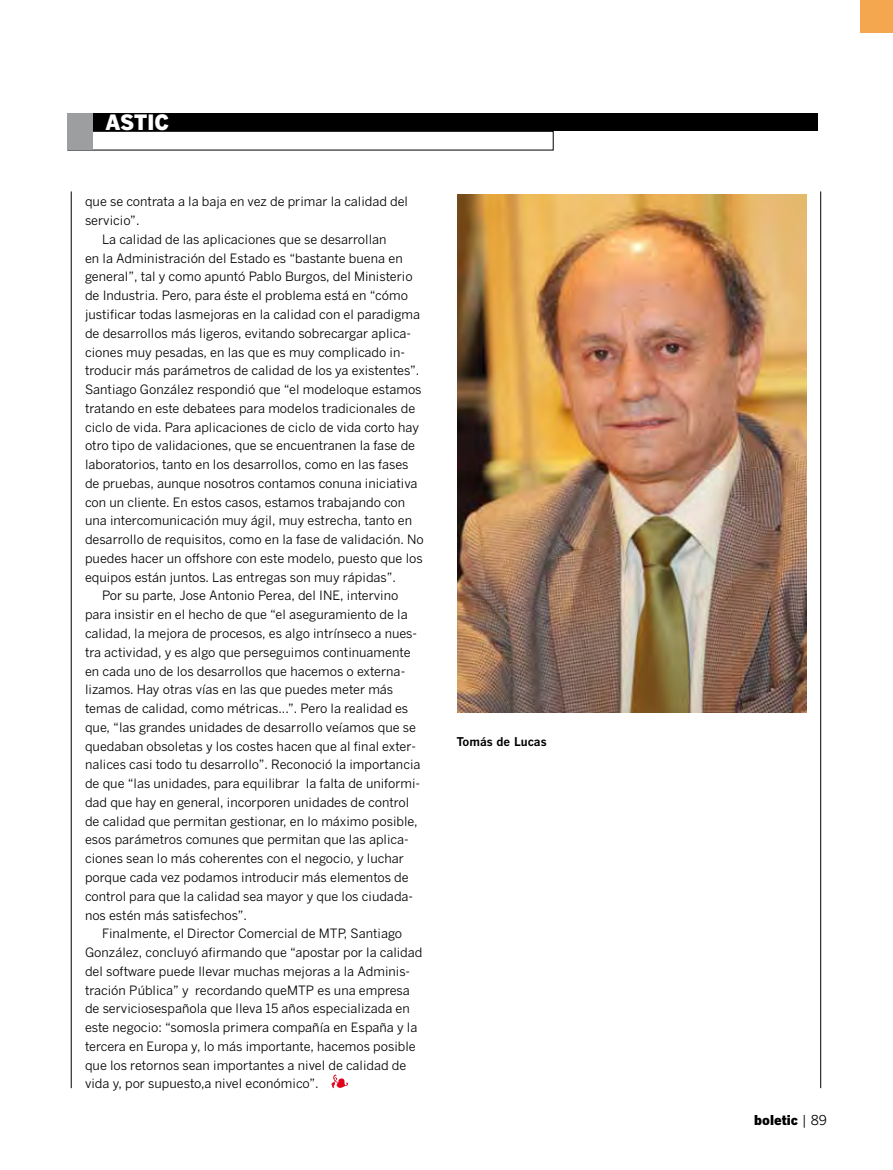
<style>
.page{position:relative;width:893px;height:1170px;background:#fff}
.page>*{position:absolute;margin:0;border:0;box-sizing:border-box;transform-origin:0 0}
.t1{font:900 21px "Benton Gothic";color:#fff}
.t2{font:900 13.5px "Benton Gothic";color:#000}
.t3{font:12.75px "Benton Gothic";color:#000}
.t4{font:700 12px "Benton Gothic";color:#000}
.s1{font-weight:400}
</style>
<div class="page">
<hr style="left:71px;top:191px;width:1px;height:897px;background:#000">
<hr style="left:820px;top:191px;width:1px;height:897px;background:#000">
<div style="left:68px;top:131px;width:485px;height:19px;border:1px solid #000"></div>
<div style="left:67px;top:113px;width:750px;height:18px;background:#000"></div>
<div style="left:67px;top:113px;width:26px;height:37px;background:#9c9e9f"></div>
<div style="left:860px;top:0;width:33px;height:33px;background:#f5a74f"></div>
<svg style="left:331px;top:1074px;width:17px;height:14px"></svg>
<img style="left:458px;top:195px;width:348px;height:517px">
<h1 class="t1" style="left:105px;top:109px;width:54px">ASTIC</h1>
<p class="t3" style="left:85px;top:194px;width:325px">que se contrata a la baja en vez de primar la calidad del</p>
<p class="t3" style="left:85px;top:213px;width:56px">servicio”.</p>
<p class="t3" style="left:102px;top:232px;width:286px">La calidad de las aplicaciones que se desarrollan</p>
<p class="t3" style="left:85px;top:250px;width:319px">en la Administración del Estado es “bastante buena en</p>
<p class="t3" style="left:85px;top:269px;width:329px">general”, tal y como apuntó Pablo Burgos, del Ministerio</p>
<p class="t3" style="left:85px;top:288px;width:325px">de Industria. Pero, para éste el problema está en “cómo</p>
<p class="t3" style="left:85px;top:307px;width:337px">justificar todas lasmejoras en la calidad con el paradigma</p>
<p class="t3" style="left:85px;top:325px;width:328px">de desarrollos más ligeros, evitando sobrecargar aplica-</p>
<p class="t3" style="left:85px;top:344px;width:321px">ciones muy pesadas, en las que es muy complicado in-</p>
<p class="t3" style="left:85px;top:363px;width:336px">troducir más parámetros de calidad de los ya existentes”.</p>
<p class="t3" style="left:85px;top:382px;width:338px">Santiago González respondió que “el modeloque estamos</p>
<p class="t3" style="left:85px;top:400px;width:332px">tratando en este debatees para modelos tradicionales de</p>
<p class="t3" style="left:85px;top:419px;width:335px">ciclo de vida. Para aplicaciones de ciclo de vida corto hay</p>
<p class="t3" style="left:85px;top:438px;width:332px">otro tipo de validaciones, que se encuentranen la fase de</p>
<p class="t3" style="left:85px;top:457px;width:325px">laboratorios, tanto en los desarrollos, como en las fases</p>
<p class="t3" style="left:85px;top:475px;width:334px">de pruebas, aunque nosotros contamos conuna iniciativa</p>
<p class="t3" style="left:85px;top:494px;width:322px">con un cliente. En estos casos, estamos trabajando con</p>
<p class="t3" style="left:85px;top:513px;width:329px">una intercomunicación muy ágil, muy estrecha, tanto en</p>
<p class="t3" style="left:85px;top:532px;width:340px">desarrollo de requisitos, como en la fase de validación. No</p>
<p class="t3" style="left:85px;top:550px;width:339px">puedes hacer un offshore con este modelo, puesto que los</p>
<p class="t3" style="left:85px;top:569px;width:312px">equipos están juntos. Las entregas son muy rápidas”.</p>
<p class="t3" style="left:102px;top:588px;width:298px">Por su parte, Jose Antonio Perea, del IN E, intervino</p>
<p class="t3" style="left:85px;top:607px;width:324px">para insistir en el hecho de que “el aseguramiento de la</p>
<p class="t3" style="left:85px;top:625px;width:333px">calidad, la mejora de procesos, es algo intrínseco a nues-</p>
<p class="t3" style="left:85px;top:644px;width:327px">tra actividad, y es algo que perseguimos continuamente</p>
<p class="t3" style="left:85px;top:663px;width:322px">en cada uno de los desarrollos que hacemos o externa-</p>
<p class="t3" style="left:85px;top:682px;width:310px">lizamos. Hay otras vías en las que puedes meter más</p>
<p class="t3" style="left:85px;top:700px;width:325px">temas de calidad, como métricas...”. Pero la realidad es</p>
<p class="t3" style="left:85px;top:719px;width:332px">que, “las grandes unidades de desarrollo veíamos que se</p>
<p class="t3" style="left:85px;top:738px;width:333px">quedaban obsoletas y los costes hacen que al final exter-</p>
<p class="t3" style="left:85px;top:757px;width:337px">nalices casi todo tu desarrollo”. Reconoció la importancia</p>
<p class="t3" style="left:85px;top:775px;width:337px">de que “las unidades, para equilibrar la falta de uniformi-</p>
<p class="t3" style="left:85px;top:794px;width:326px">dad que hay en general, incorporen unidades de control</p>
<p class="t3" style="left:85px;top:813px;width:334px">de calidad que permitan gestionar, en lo máximo posible,</p>
<p class="t3" style="left:85px;top:832px;width:325px">esos parámetros comunes que permitan que las aplica-</p>
<p class="t3" style="left:85px;top:850px;width:320px">ciones sean lo más coherentes con el negocio, y luchar</p>
<p class="t3" style="left:85px;top:869px;width:325px">porque cada vez podamos introducir más elementos de</p>
<p class="t3" style="left:85px;top:888px;width:330px">control para que la calidad sea mayor y que los ciudada-</p>
<p class="t3" style="left:85px;top:907px;width:164px">nos estén más satisfechos”.</p>
<p class="t3" style="left:102px;top:925px;width:302px">Finalmente, el Director Comercial de MTP, Santiago</p>
<p class="t3" style="left:85px;top:944px;width:339px">González, concluyó afirmando que “apostar por la calidad</p>
<p class="t3" style="left:85px;top:963px;width:327px">del software puede llevar muchas mejoras a la Adminis-</p>
<p class="t3" style="left:85px;top:982px;width:326px">tración Pública” y recordando queMTP es una empresa</p>
<p class="t3" style="left:85px;top:1000px;width:326px">de serviciosespañola que lleva 15 años especializada en</p>
<p class="t3" style="left:85px;top:1019px;width:334px">este negocio: “somosla primera compañía en España y la</p>
<p class="t3" style="left:85px;top:1038px;width:332px">tercera en Europa y, lo más importante, hacemos posible</p>
<p class="t3" style="left:85px;top:1057px;width:323px">que los retornos sean importantes a nivel de calidad de</p>
<p class="t3" style="left:85px;top:1075px;width:235px">vida y, por supuesto,a nivel económico”.</p>
<p class="t4" style="left:456px;top:733px;width:92px">Tomás de Lucas</p>
<p class="t2" style="left:754px;top:1111px;width:74px">boletic <span class="s1">| 89</span></p>
</div>
